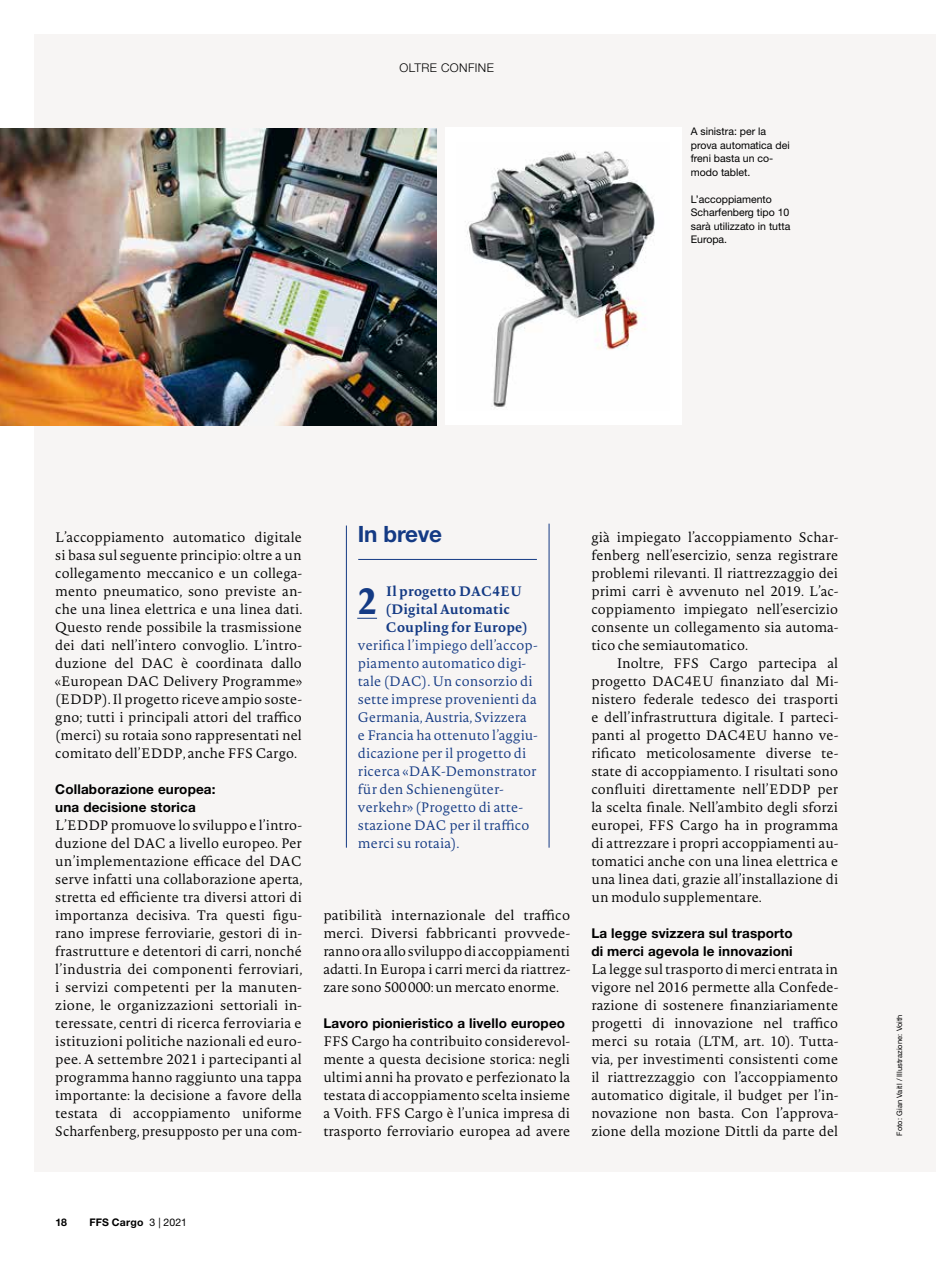
<style>
.page{position:relative;width:936px;height:1263px;background:#fff}
.page>*{position:absolute;margin:0;border:0;box-sizing:border-box;transform-origin:0 0}
.t1{font:italic 800 36px "Novel Pro";color:#143a84}
.t2{font:700 22.5px "Helvetica Neue LT Std";letter-spacing:-.01em;color:#143a84}
.t3{font:300 13.5px/18px "Novel Pro";letter-spacing:.005em;color:#000;text-align:justify}
.t4{font:300 13.5px/18px "Novel Pro";letter-spacing:.01em;color:#143a84}
.t5{font:700 13.5px/18px "Helvetica Neue LT Std";letter-spacing:.01em;color:#000}
.t6{font:700 13.5px/18px "Novel Pro";letter-spacing:.01em;color:#143a84}
.t7{font:300 12px "Helvetica Neue LT Std";letter-spacing:.03em;color:#000}
.t8{font:10.5px/13.5px "Helvetica Neue LT Std";color:#000}
.t9{font:700 10.5px "Helvetica Neue LT Std";letter-spacing:.02em;color:#000}
.t10{font:7.5px "Helvetica Neue LT Std";letter-spacing:.01em;color:#000}
.s1{font-weight:400}
</style>
<div class="page">
<div style="left:34px;top:34px;width:901px;height:1138px;background:#f7f5f4"></div>
<hr style="left:358px;top:559px;width:179px;height:1px;background:#143a84">
<hr style="left:346px;top:525px;width:1px;height:323px;background:#143a84">
<hr style="left:548px;top:524px;width:1px;height:324px;background:#143a84">
<svg style="left:357px;top:618px;width:20px;height:1px"></svg>
<div style="left:445px;top:128px;width:236px;height:297px;background:#fff"></div>
<img style="left:465px;top:151px;width:190px;height:257px">
<img style="left:0;top:128px;width:436px;height:297px">
<p class="t7" style="left:399px;top:61px;width:96px">OLTRE CONFINE</p>
<p class="t8" style="left:690px;top:124px;width:100px">A sinistra: per la prova automatica dei freni basta un co&shy;modo tablet.</p>
<p class="t8" style="left:690px;top:192px;width:101px">L’accoppiamento<br>Scharfenberg tipo 10 sarà utilizzato in tutta<br>Europa.</p>
<p class="t3" style="left:55px;top:527px;width:249px">L’accoppiamento automatico digitale si basa sul seguente principio: oltre a un collegamento meccanico e un collega&shy;mento pneumatico, sono previste an&shy;che una linea elettrica e una linea dati.<br>Questo rende possibile la trasmissione dei dati nell’intero convoglio. L’intro&shy;duzione del DAC è coordinata dallo «European DAC Delivery Programme» (EDDP). Il progetto riceve ampio soste&shy;gno; tutti i principali attori del traffico (merci) su rotaia sono rappresentati nel comitato dell’EDDP, anche FFS Cargo.</p>
<p class="t5" style="left:55px;top:779px;width:162px">Collaborazione europea: una decisione storica</p>
<p class="t3" style="left:55px;top:815px;width:249px">L’EDDP promuove lo sviluppo e l’intro&shy;duzione del DAC a livello europeo. Per un’implementazione efficace del DAC serve infatti una collaborazione aperta, stretta ed efficiente tra diversi attori di importanza decisiva. Tra questi figu&shy;rano imprese ferroviarie, gestori di in&shy;frastrutture e detentori di carri, nonché l’industria dei componenti ferroviari, i servizi competenti per la manuten&shy;zione, le organizzazioni settoriali in&shy;teressate, centri di ricerca ferroviaria e istituzioni politiche nazionali ed euro&shy;pee. A settembre 2021 i partecipanti al programma hanno raggiunto una tappa importante: la decisione a favore della testata di accoppiamento uniforme Scharfenberg, presupposto per una com-</p>
<h2 class="t2" style="left:358px;top:520px;width:86px">In breve</h2>
<p class="t6" style="left:386px;top:581px;width:143px">Il progetto DAC4EU (Digital Automatic<br>Coupling for Europe)</p>
<p class="t4" style="left:358px;top:635px;width:181px">verifica l’impiego dell’accop&shy;piamento automatico digi&shy;tale (DAC). Un consorzio di sette imprese provenienti da<br>Germania, Austria, Svizzera<br>e Francia ha ottenuto l’aggiu&shy;dicazione per il progetto di ricerca «DAK-Demonstrator für den Schienengüter&shy;verkehr» (Progetto di atte&shy;stazione DAC per il traffico merci su rotaia).</p>
<h1 class="t1" style="left:357px;top:573px;width:22px">2</h1>
<p class="t3" style="left:323px;top:905px;width:248px">patibilità internazionale del traffico merci. Diversi fabbricanti provvede&shy;ranno ora allo sviluppo di accoppiamenti adatti. In Europa i carri merci da riattrez&shy;zare sono 500000: un mercato enorme.</p>
<p class="t5" style="left:323px;top:1013px;width:243px">Lavoro pionieristico a livello europeo</p>
<p class="t3" style="left:323px;top:1031px;width:248px">FFS Cargo ha contribuito considerevol&shy;mente a questa decisione storica: negli ultimi anni ha provato e perfezionato la testata di accoppiamento scelta insieme a Voith. FFS Cargo è l’unica impresa di trasporto ferroviario europea ad avere</p>
<p class="t3" style="left:591px;top:527px;width:248px">già impiegato l’accoppiamento Schar&shy;fenberg nell’esercizio, senza registrare problemi rilevanti. Il riattrezzaggio dei primi carri è avvenuto nel 2019. L’ac&shy;coppiamento impiegato nell’esercizio consente un collegamento sia automa&shy;tico che semiautomatico.</p>
<p class="t3" style="left:591px;top:653px;width:248px;text-indent:26px">Inoltre, FFS Cargo partecipa al progetto DAC4EU finanziato dal Mi&shy;nistero federale tedesco dei trasporti e dell’infrastruttura digitale. I parteci&shy;panti al progetto DAC4EU hanno ve&shy;rificato meticolosamente diverse te&shy;state di accoppiamento. I risultati sono confluiti direttamente nell’EDDP per la scelta finale. Nell’ambito degli sforzi europei, FFS Cargo ha in programma di attrezzare i propri accoppiamenti au&shy;tomatici anche con una linea elettrica e una linea dati, grazie all’installazione di un modulo supplementare.</p>
<p class="t5" style="left:591px;top:923px;width:203px">La legge svizzera sul trasporto di merci agevola le innovazioni</p>
<p class="t3" style="left:591px;top:959px;width:248px">La legge sul trasporto di merci entrata in vigore nel 2016 permette alla Confede&shy;razione di sostenere finanziariamente progetti di innovazione nel traffico merci su rotaia (LTM, art. 10). Tutta&shy;via, per investimenti consistenti come il riattrezzaggio con l’accoppiamento automatico digitale, il budget per l’in&shy;novazione non basta. Con l’approva&shy;zione della mozione Dittli da parte del</p>
<p class="t9" style="left:56px;top:1215px;width:13px">18</p>
<p class="t9" style="left:89px;top:1215px;width:99px">FFS Cargo <span class="s1">3 | 2021</span></p>
<p class="t10" style="left:894px;top:1136px;width:123px;rotate:-90deg">Foto: Gian Vaitl / Illustrazione: Voith</p>
</div>
